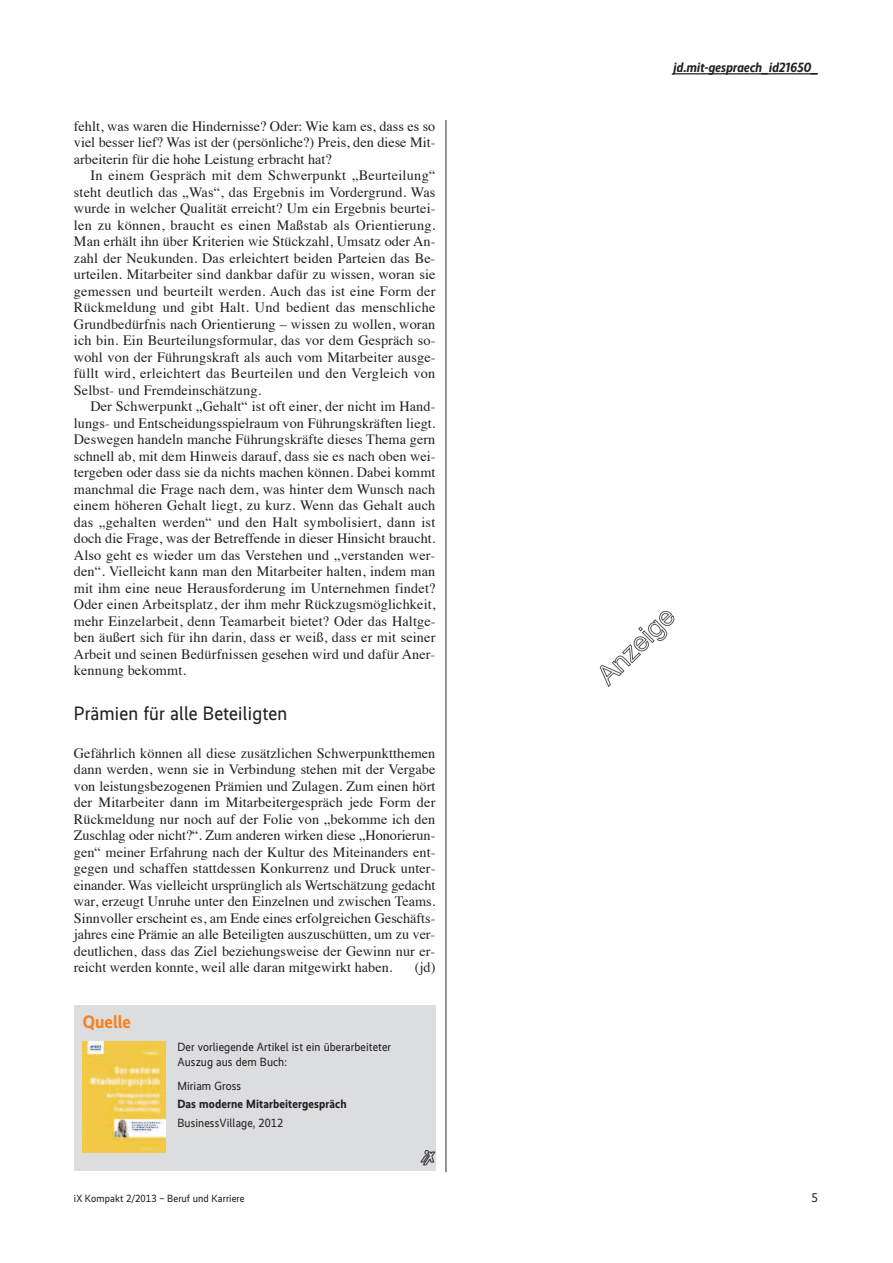
<style>
.page{position:relative;width:893px;height:1263px;background:#fff}
.page>*{position:absolute;margin:0;border:0;box-sizing:border-box;transform-origin:0 0}
.t1{font:19.5px "Realisti X";letter-spacing:.01em;color:#231f20}
.t2{font:700 18px "Realisti X";color:#f58220}
.t3{font:18px "Type Special";color:#231f20}
.t4{font:14.25px/16.5px "Times";color:#231f20;text-align:justify}
.t5{font:italic 700 13.5px "Realisti X";color:#231f20}
.t6{font:12.75px "Realisti X";color:#231f20}
.t7{font:12px/15px "Realisti X";letter-spacing:.01em;color:#231f20}
.t8{font:700 12px "Realisti X";letter-spacing:.01em;color:#231f20}
.t9{font:10.5px "Realisti X";letter-spacing:.01em;color:#231f20}
</style>
<div class="page">
<hr style="left:673px;top:73px;width:145px;height:1px;background:#231f20">
<div style="left:74px;top:1005px;width:361px;height:165px;background:#dcdddf"></div>
<img style="left:83px;top:1041px;width:82px;height:112px">
<svg style="left:599px;top:610px;width:76px;height:77px"></svg>
<hr style="left:446px;top:120px;width:1px;height:1052px;background:#312f30">
<p class="t4" style="left:74px;top:119px;width:363px">fehlt, was waren die Hindernisse? Oder: Wie kam es, dass es so viel besser lief? Was ist der (persönliche?) Preis, den diese Mit&shy;arbeiterin für die hohe Leistung erbracht hat?</p>
<p class="t4" style="left:74px;top:168px;width:363px;text-indent:17px">In einem Gespräch mit dem Schwerpunkt „Beurteilung“ steht deutlich das „Was“, das Ergebnis im Vordergrund. Was wurde in welcher Qualität erreicht? Um ein Ergebnis beurtei&shy;len zu können, braucht es einen Maßstab als Orientierung.<br>Man erhält ihn über Kriterien wie Stückzahl, Umsatz oder An&shy;zahl der Neukunden. Das erleichtert beiden Parteien das Be&shy;urteilen. Mitarbeiter sind dankbar dafür zu wissen, woran sie gemessen und beurteilt werden. Auch das ist eine Form der Rückmeldung und gibt Halt. Und bedient das menschliche Grundbedürfnis nach Orientierung – wissen zu wollen, woran ich bin. Ein Beurteilungsformular, das vor dem Gespräch so&shy;wohl von der Führungskraft als auch vom Mitarbeiter ausge&shy;füllt wird, erleichtert das Beurteilen und den Vergleich von Selbst- und Fremdeinschätzung.</p>
<p class="t4" style="left:74px;top:399px;width:363px;text-indent:17px">Der Schwerpunkt „Gehalt“ ist oft einer, der nicht im Hand&shy;lungs- und Entscheidungsspielraum von Führungskräften liegt.<br>Deswegen handeln manche Führungskräfte dieses Thema gern schnell ab, mit dem Hinweis darauf, dass sie es nach oben wei&shy;tergeben oder dass sie da nichts machen können. Dabei kommt manchmal die Frage nach dem, was hinter dem Wunsch nach einem höheren Gehalt liegt, zu kurz. Wenn das Gehalt auch das „gehalten werden“ und den Halt symbolisiert, dann ist doch die Frage, was der Betreffende in dieser Hinsicht braucht.<br>Also geht es wieder um das Verstehen und „verstanden wer&shy;den“. Vielleicht kann man den Mitarbeiter halten, indem man mit ihm eine neue Herausforderung im Unternehmen findet?<br>Oder einen Arbeitsplatz, der ihm mehr Rückzugsmöglichkeit, mehr Einzelarbeit, denn Teamarbeit bietet? Oder das Haltge&shy;ben äußert sich für ihn darin, dass er weiß, dass er mit seiner Arbeit und seinen Bedürfnissen gesehen wird und dafür Aner&shy;kennung bekommt.</p>
<h1 class="t1" style="left:74px;top:706px;width:215px">Prämien für alle Beteiligten</h1>
<p class="t4" style="left:74px;top:746px;width:363px">Gefährlich können all diese zusätzlichen Schwerpunktthemen dann werden, wenn sie in Verbindung stehen mit der Vergabe von leistungsbezogenen Prämien und Zulagen. Zum einen hört der Mitarbeiter dann im Mitarbeitergespräch jede Form der Rückmeldung nur noch auf der Folie von „bekomme ich den Zuschlag oder nicht?“. Zum anderen wirken diese „Honorierun&shy;gen“ meiner Erfahrung nach der Kultur des Miteinanders ent&shy;gegen und schaffen stattdessen Konkurrenz und Druck unter&shy;einander. Was vielleicht ursprünglich als Wertschätzung gedacht war, erzeugt Unruhe unter den Einzelnen und zwischen Teams.<br>Sinnvoller erscheint es, am Ende eines erfolgreichen Geschäfts&shy;jahres eine Prämie an alle Beteiligten auszuschütten, um zu ver&shy;deutlichen, dass das Ziel beziehungsweise der Gewinn nur er&shy;reicht werden konnte, weil alle daran mitgewirkt haben.</p>
<p class="t4" style="left:415px;top:960px;width:22px">(jd)</p>
<p class="t2" style="left:83px;top:1015px;width:50px">Quelle</p>
<p class="t7" style="left:177px;top:1041px;width:215px">Der vorliegende Artikel ist ein überarbeiteter<br>Auszug aus dem Buch:</p>
<p class="t7" style="left:177px;top:1079px;width:65px">Miriam Gross</p>
<p class="t8" style="left:177px;top:1100px;width:171px">Das moderne Mitarbeitergespräch</p>
<p class="t7" style="left:177px;top:1116px;width:107px">BusinessVillage, 2012</p>
<p class="t3" style="left:421px;top:1145px;width:16px">x</p>
<p class="t5" style="left:673px;top:62px;width:146px">jd.mit-gespraech_id21650_</p>
<p class="t9" style="left:74px;top:1195px;width:172px">iX Kompakt 2/2013 – Beruf und Karriere</p>
<p class="t6" style="left:812px;top:1193px;width:8px">5</p>
</div>
